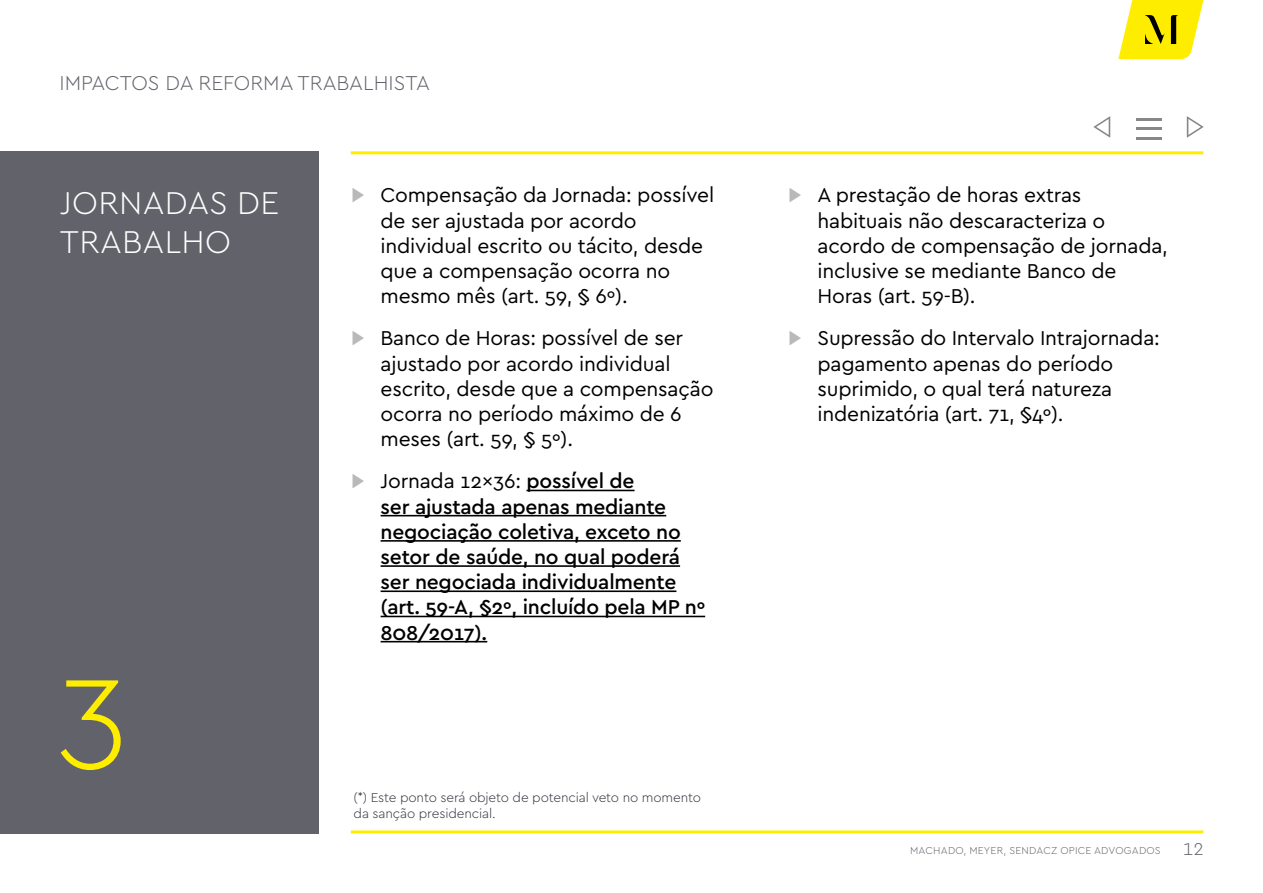
<style>
.page{position:relative;width:1263px;height:893px;background:#fff}
.page>*{position:absolute;margin:0;border:0;box-sizing:border-box;transform-origin:0 0}
.t1{font:300 135px "Cera";color:#ffed00}
.t2{font:300 33px/39.6px "Cera";letter-spacing:.01em;color:#fff}
.t3{font:21px/25.2px "Cera";letter-spacing:-.01em;color:#000}
.t4{font:500 21px/25.2px "Cera";letter-spacing:-.01em;color:#000}
.t5{font:300 21px "Cera";color:#62636a}
.t6{font:300 18px "Cera";color:#62636a}
.t7{font:300 13.5px/16.2px "Cera";letter-spacing:-.01em;color:#30343c}
.t8{font:300 10.5px "Cera";letter-spacing:.02em;color:#62636a}
.s1{color:#b8bab9}
.s2{font-weight:400;color:#b8bab9}
.s3{font-weight:400}
</style>
<div class="page">
<div style="left:0;top:151px;width:319px;height:682px;background:#62636a"></div>
<hr style="left:351px;top:151px;width:852px;height:3px;background:#ffed00">
<hr style="left:351px;top:830px;width:852px;height:3px;background:#ffed00">
<svg style="left:1136px;top:118px;width:26px;height:22px"></svg>
<svg style="left:1186px;top:116px;width:18px;height:22px"></svg>
<svg style="left:1093px;top:116px;width:18px;height:22px"></svg>
<svg style="left:1118px;top:0;width:85px;height:59px"></svg>
<hr style="left:526px;top:490px;width:108px;height:1px;background:#000">
<hr style="left:381px;top:515px;width:285px;height:1px;background:#000">
<hr style="left:381px;top:540px;width:300px;height:2px;background:#000">
<hr style="left:381px;top:565px;width:299px;height:2px;background:#000">
<hr style="left:381px;top:590px;width:295px;height:2px;background:#000">
<hr style="left:381px;top:616px;width:324px;height:1px;background:#000">
<hr style="left:381px;top:641px;width:106px;height:1px;background:#000">
<p class="t5" style="left:60px;top:69px;width:372px">IMPACTOS DA REFORMA TRABALHISTA</p>
<h2 class="t2" style="left:60px;top:181px;width:221px">JORNADAS DE<br>TRABALHO</h2>
<h1 class="t1" style="left:60px;top:617px;width:70px">3</h1>
<p class="t3" style="left:381px;top:182px;width:335px;text-indent:-30px"><span class="s1">▶</span> Compensação da Jornada: possível de ser ajustada por acordo individual escrito ou tácito, desde que a compensação ocorra no mesmo mês (art. 59, § 6º).</p>
<p class="t3" style="left:381px;top:325px;width:334px;text-indent:-30px"><span class="s1">▶</span> Banco de Horas: possível de ser ajustado por acordo individual escrito, desde que a compensação ocorra no período máximo de 6 meses (art. 59, § 5º).</p>
<p class="t4" style="left:381px;top:468px;width:326px;text-indent:-30px"><span class="s2">▶</span> <span class="s3">Jornada 12x36:</span> possível de<br>ser ajustada apenas mediante negociação coletiva, exceto no setor de saúde, no qual poderá ser negociada individualmente (art. 59-A, §2º, incluído pela MP nº<br>808/2017).</p>
<p class="t7" style="left:354px;top:789px;width:349px">(*) Este ponto será objeto de potencial veto no momento da sanção presidencial.</p>
<p class="t3" style="left:817px;top:182px;width:352px;text-indent:-30px"><span class="s1">▶</span> A prestação de horas extras habituais não descaracteriza o acordo de compensação de jornada, inclusive se mediante Banco de<br>Horas (art. 59-B).</p>
<p class="t3" style="left:817px;top:325px;width:344px;text-indent:-30px"><span class="s1">▶</span> Supressão do Intervalo Intrajornada: pagamento apenas do período suprimido, o qual terá natureza indenizatória (art. 71, §4º).</p>
<p class="t8" style="left:910px;top:843px;width:252px">MACHADO, MEYER, SENDACZ OPICE ADVOGADOS</p>
<p class="t6" style="left:1183px;top:837px;width:22px">12</p>
</div>
